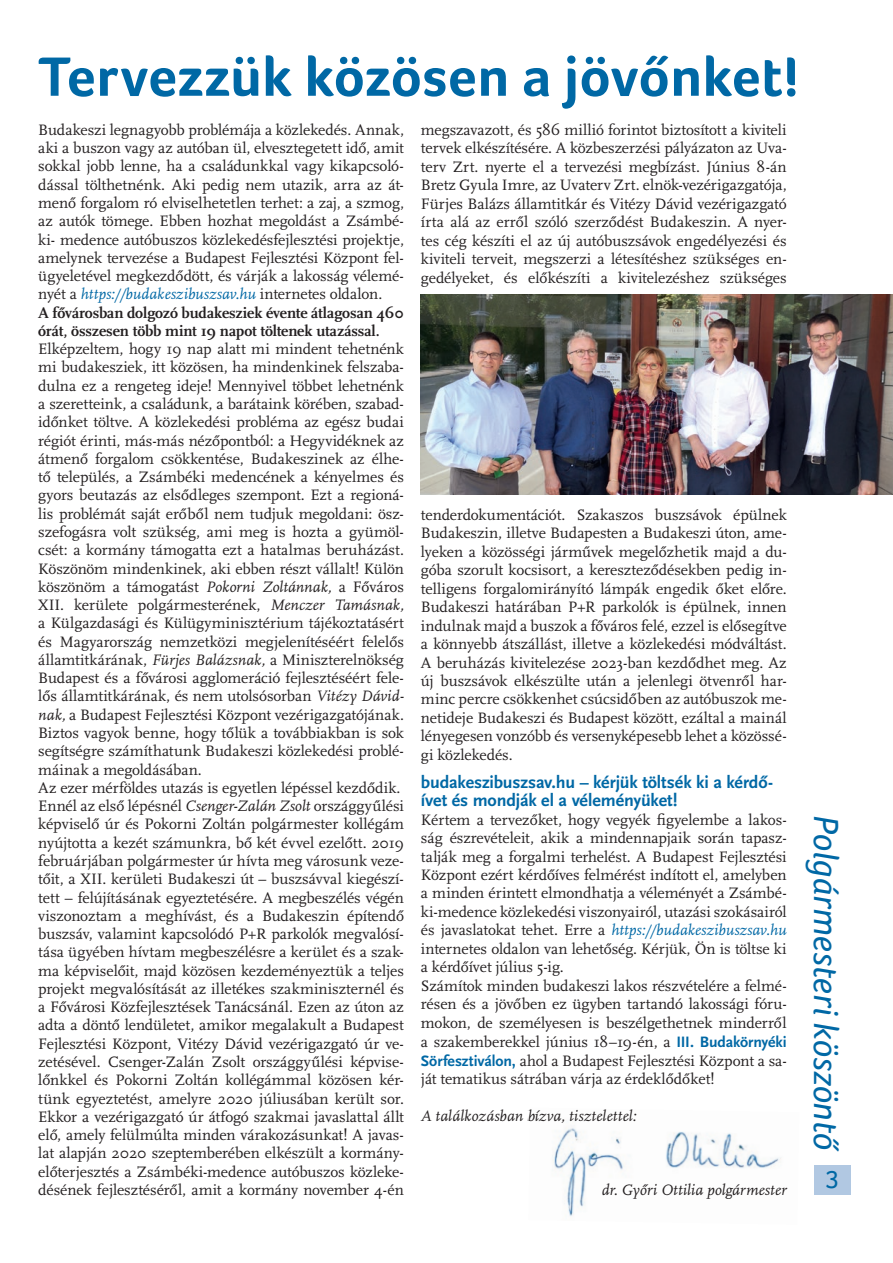
<style>
.page{position:relative;width:893px;height:1263px;background:#fff}
.page>*{position:absolute;margin:0;border:0;box-sizing:border-box;transform-origin:0 0}
.NEW_cím{font:700 57px "Foco";letter-spacing:.005em;color:#0068a5}
.t1{font:italic 36px "Foco";letter-spacing:-.005em;color:#0068a5}
.t2{font:25.5px "Foco";color:#0068a5}
.NEW_kenyér{font:700 18px/18.5px "Scala Sans Pro";letter-spacing:-.01em;color:#0068a5}
.NEW_kenyér-2{font:15.75px/18.3px "Scala Pro";letter-spacing:-.005em;color:#231f20;text-align:justify}
.NEW_kenyér-3{font:700 15.75px/18.3px "Scala Pro";letter-spacing:-.01em;color:#231f20}
.NEW_kenyér-4{font:italic 15.75px "Scala Pro";letter-spacing:.005em;color:#231f20}
.s1{font-style:italic;color:#0068a5}
.s2{font-style:italic}
.s3{font-family:"Scala Sans Pro";font-weight:700;color:#0068a5}
</style>
<div class="page">
<img style="left:554px;top:1128px;width:227px;height:89px">
<div style="left:814px;top:1165px;width:36px;height:30px;background:#b1c8e2"></div>
<img style="left:421px;top:295px;width:472px;height:200px">
<p class="NEW_cím" style="left:38px;top:39px;width:762px">Tervezzük közösen a jövőnket!</p>
<p class="NEW_kenyér-2" style="left:38px;top:121px;width:367px">Budakeszi legnagyobb problémája a közlekedés. Annak, aki a buszon vagy az autóban ül, elvesztegetett idő, amit sokkal jobb lenne, ha a családunkkal vagy kikapcsoló&shy;dással tölthetnénk. Aki pedig nem utazik, arra az át&shy;menő forgalom ró elviselhetetlen terhet: a zaj, a szmog, az autók tömege. Ebben hozhat megoldást a Zsámbé&shy;ki- medence autóbuszos közlekedésfejlesztési projektje, amelynek tervezése a Budapest Fejlesztési Központ fel&shy;ügyeletével megkezdődött, és várják a lakosság vélemé&shy;nyét a <span class="s1">https://budakeszibuszsav.hu</span> internetes oldalon.</p>
<p class="NEW_kenyér-3" style="left:38px;top:303px;width:367px">A fővárosban dolgozó budakesziek évente átlagosan 460 órát, összesen több mint 19 napot töltenek utazással.</p>
<p class="NEW_kenyér-2" style="left:38px;top:340px;width:367px">Elképzeltem, hogy 19 nap alatt mi mindent tehetnénk mi budakesziek, itt közösen, ha mindenkinek felszaba&shy;dulna ez a rengeteg ideje! Mennyivel többet lehetnénk a szeretteink, a családunk, a barátaink körében, szabad&shy;időnket töltve. A közlekedési probléma az egész budai régiót érinti, más-más nézőpontból: a Hegyvidéknek az átmenő forgalom csökkentése, Budakeszinek az élhe&shy;tő település, a Zsámbéki medencének a kényelmes és gyors beutazás az elsődleges szempont. Ezt a regioná&shy;lis problémát saját erőből nem tudjuk megoldani: ös - szefogásra volt szükség, ami meg is hozta a gyümöl&shy;csét: a kormány támogatta ezt a hatalmas beruházást.<br>Köszönöm mindenkinek, aki ebben részt vállalt! Külön köszönöm a támogatást <span class="s2">Pokorni Zoltánnak,</span> a Főváros XII. kerülete polgármesterének, <span class="s2">Menczer Tamásnak, </span>a Külgazdasági és Külügyminisztérium tájékoztatásért és Magyarország nemzetközi megjelenítéséért felelős államtitkárának, <span class="s2">Fürjes Balázsnak,</span> a Miniszterelnökség Budapest és a fővárosi agglomeráció fejlesztéséért fele&shy;lős államtitkárának, és nem utolsósorban <span class="s2">Vitézy Dávid&shy;nak,</span> a Budapest Fejlesztési Központ vezérigazgatójának.<br>Biztos vagyok benne, hogy tőlük a továbbiakban is sok segítségre számíthatunk Budakeszi közlekedési problé&shy;máinak a megoldásában.</p>
<p class="NEW_kenyér-2" style="left:38px;top:779px;width:364px">Az ezer mérföldes utazás is egyetlen lépéssel kezdődik.</p>
<p class="NEW_kenyér-2" style="left:38px;top:797px;width:367px">Ennél az első lépésnél <span class="s2">Csenger-Zalán Zsolt</span> országgyűlési képviselő úr és Pokorni Zoltán polgármester kollégám nyújtotta a kezét számunkra, bő két évvel ezelőtt. 2019 februárjában polgármester úr hívta meg városunk veze&shy;tőit, a XII. kerületi Budakeszi út – buszsávval kiegészí&shy;tett – felújításának egyeztetésére. A megbeszélés végén viszonoztam a meghívást, és a Budakeszin építendő buszsáv, valamint kapcsolódó P+R parkolók megvalósí&shy;tása ügyében hívtam megbeszélésre a kerület és a szak&shy;ma képviselőit, majd közösen kezdeményeztük a teljes projekt megvalósítását az illetékes szakminiszternél és a Fővárosi Közfejlesztések Tanácsánál. Ezen az úton az adta a döntő lendületet, amikor megalakult a Budapest Fejlesztési Központ, Vitézy Dávid vezérigazgató úr ve&shy;zetésével. Csenger-Zalán Zsolt országgyűlési képvise&shy;lőnkkel és Pokorni Zoltán kollégámmal közösen kér&shy;tünk egyeztetést, amelyre 2020 júliusában került sor.<br>Ekkor a vezérigazgató úr átfogó szakmai javaslattal állt elő, amely felülmúlta minden várakozásunkat! A javas&shy;lat alapján 2020 szeptemberében elkészült a kormány&shy;előterjesztés a Zsámbéki-medence autóbuszos közleke&shy;désének fejlesztéséről, amit a kormány november 4-én</p>
<p class="NEW_kenyér-2" style="left:421px;top:121px;width:367px">megszavazott, és 586 millió forintot biztosított a kiviteli tervek elkészítésére. A közbeszerzési pályázaton az Uva&shy;terv Zrt. nyerte el a tervezési megbízást. Június 8-án Bretz Gyula Imre, az Uvaterv Zrt. elnök-vezérigazgatója, Fürjes Balázs államtitkár és Vitézy Dávid vezérigazgató írta alá az erről szóló szerződést Budakeszin. A nyer&shy;tes cég készíti el az új autóbuszsávok engedélyezési és kiviteli terveit, megszerzi a létesítéshez szükséges en&shy;gedélyeket, és előkészíti a kivitelezéshez szükséges</p>
<p class="NEW_kenyér-2" style="left:421px;top:506px;width:367px">tenderdokumentációt. Szakaszos buszsávok épülnek Budakeszin, illetve Budapesten a Budakeszi úton, ame&shy;lyeken a közösségi járművek megelőzhetik majd a du&shy;góba szorult kocsisort, a kereszteződésekben pedig in&shy;telligens forgalomirányító lámpák engedik őket előre.<br>Budakeszi határában P+R parkolók is épülnek, innen indulnak majd a buszok a főváros felé, ezzel is elősegítve a könnyebb átszállást, illetve a közlekedési módváltást.<br>A beruházás kivitelezése 2023-ban kezdődhet meg. Az új buszsávok elkészülte után a jelenlegi ötvenről har&shy;minc percre csökkenhet csúcsidőben az autóbuszok me&shy;netideje Budakeszi és Budapest között, ezáltal a mainál lényegesen vonzóbb és versenyképesebb lehet a közössé&shy;gi közlekedés.</p>
<p class="NEW_kenyér" style="left:421px;top:773px;width:354px">budakeszibuszsav.hu – kérjük töltsék ki a kérdő&shy;ívet és mondják el a véleményüket!</p>
<p class="NEW_kenyér-2" style="left:421px;top:810px;width:367px">Kértem a tervezőket, hogy vegyék figyelembe a lakos&shy;ság észrevételeit, akik a mindennapjaik során tapasz&shy;talják meg a forgalmi terhelést. A Budapest Fejlesztési Központ ezért kérdőíves felmérést indított el, amelyben a minden érintett elmondhatja a véleményét a Zsámbé&shy;ki-medence közlekedési viszonyairól, utazási szokásairól és javaslatokat tehet. Erre a <span class="s1">https://budakeszibuszsav.hu </span>internetes oldalon van lehetőség. Kérjük, Ön is töltse ki a kérdőívet július 5-ig.</p>
<p class="NEW_kenyér-2" style="left:421px;top:976px;width:367px">Számítok minden budakeszi lakos részvételére a felmé&shy;résen és a jövőben ez ügyben tartandó lakossági fóru&shy;mokon, de személyesen is beszélgethetnek minderről a szakemberekkel június 18–19-én, a <span class="s3">III. Budakörnyéki Sörfesztiválon,</span> ahol a Budapest Fejlesztési Központ a sa&shy;ját tematikus sátrában várja az érdeklődőket!</p>
<p class="NEW_kenyér-4" style="left:421px;top:1107px;width:217px">A találkozásban bízva, tisztelettel:</p>
<p class="NEW_kenyér-4" style="left:602px;top:1181px;width:186px">dr. Győri Ottilia polgármester</p>
<p class="t1" style="left:850px;top:815px;width:338px;rotate:90deg">Polgármesteri köszöntő</p>
<p class="t2" style="left:825px;top:1163px;width:15px">3</p>
</div>
